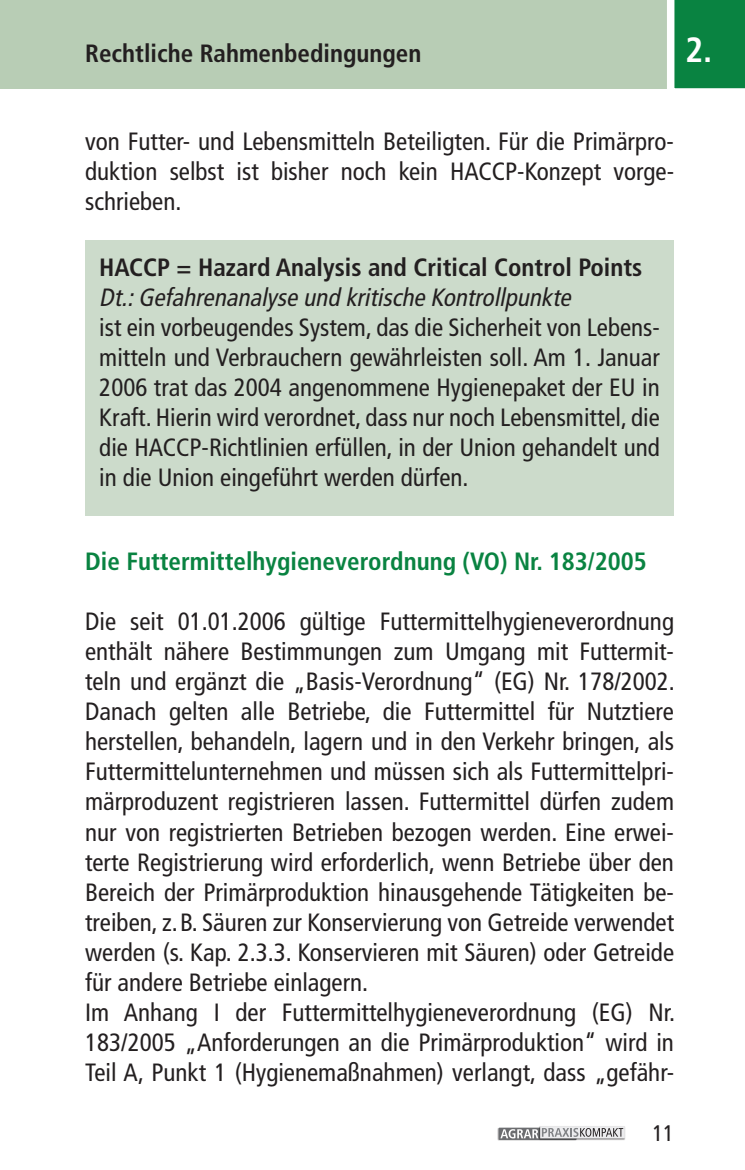
<style>
.page{position:relative;width:745px;height:1170px;background:#fff}
.page>*{position:absolute;margin:0;border:0;box-sizing:border-box;transform-origin:0 0}
.t1{font:700 condensed 35px "Frutiger LT Std";color:#fff}
.t2{font:condensed 25px/30px "Frutiger LT Std";color:#231f20;text-align:justify}
.t3{font:700 condensed 25px "Frutiger LT Std";color:#231f20}
.t4{font:700 condensed 25px "Frutiger LT";color:#098341}
.t5{font:italic condensed 25px "Frutiger LT Std";color:#231f20}
.t6{font:condensed 22.5px "Frutiger LT Std";color:#231f20}
</style>
<div class="page">
<div style="left:0;top:0;width:744px;height:88px;background:#b8cdb5"></div>
<svg style="left:662px;top:0;width:82px;height:89px;background:#2b935a"></svg>
<img style="left:497px;top:1128px;width:41px;height:12px">
<div style="left:498px;top:1127px;width:78px;height:12px;background:#6c6d70"></div>
<img style="left:538px;top:1126px;width:87px;height:14px">
<div style="left:539px;top:1125px;width:85px;height:13px;background:#e7e7e8"></div>
<svg style="left:500px;top:1127px;width:122px;height:11px"></svg>
<div style="left:85px;top:240px;width:588px;height:276px;background:#ccdbcb"></div>
<p class="t3" style="left:85px;top:39px;width:337px">Rechtliche Rahmenbedingungen</p>
<h1 class="t1" style="left:684px;top:29px;width:29px">2.</h1>
<p class="t2" style="left:85px;top:127px;width:590px">von Futter- und Lebensmitteln Beteiligten. Für die Primärpro&shy;duktion selbst ist bisher noch kein HACCP-Konzept vorge&shy;schrieben.</p>
<p class="t3" style="left:99px;top:252px;width:544px">HACCP = Hazard Analysis and Critical Control Points</p>
<p class="t5" style="left:99px;top:282px;width:478px">Dt.:Gefahrenanalyse und kritische Kontrollpunkte</p>
<p class="t2" style="left:99px;top:312px;width:561px">ist ein vorbeugendes System, das die Sicherheit von Lebens&shy;mitteln und Verbrauchern gewährleisten soll. Am 1. Januar 2006 trat das 2004 angenommene Hygienepaket der EU in Kraft. Hierin wird verordnet, dass nur noch Lebensmittel, die die HACCP-Richtlinien erfüllen, in der Union gehandelt und in die Union eingeführt werden dürfen.</p>
<p class="t4" style="left:85px;top:547px;width:562px">Die Futtermittelhygieneverordnung (VO) Nr. 183/2005</p>
<p class="t2" style="left:85px;top:607px;width:591px;text-align:left">Die seit 01.01.2006 gültige Futtermittelhygieneverordnung enthält nähere Bestimmungen zum Umgang mit Futtermit&shy;teln und ergänzt die „Basis-Verordnung“ (EG) Nr. 178/2002.<br>Danach gelten alle Betriebe, die Futtermittel für Nutztiere herstellen, behandeln, lagern und in den Verkehr bringen, als Futtermittelunternehmen und müssen sich als Futtermittelpri&shy;märproduzent registrieren lassen. Futtermittel dürfen zudem nur von registrierten Betrieben bezogen werden. Eine erwei&shy;terte Registrierung wird erforderlich, wenn Betriebe über den Bereich der Primärproduktion hinausgehende Tätigkeiten be&shy;treiben, z.B. Säuren zur Konservierung von Getreide verwendet werden (s. Kap. 2.3.3. Konservieren mit Säuren) oder Getreide für andere Betriebe einlagern.<br>Im Anhang I der Futtermittelhygieneverordnung (EG) Nr.<br>183/2005 „Anforderungen an die Primärproduktion“ wird in Teil A, Punkt 1 (Hygienemaßnahmen) verlangt, dass „gefähr-</p>
<p class="t6" style="left:652px;top:1119px;width:23px">11</p>
</div>
